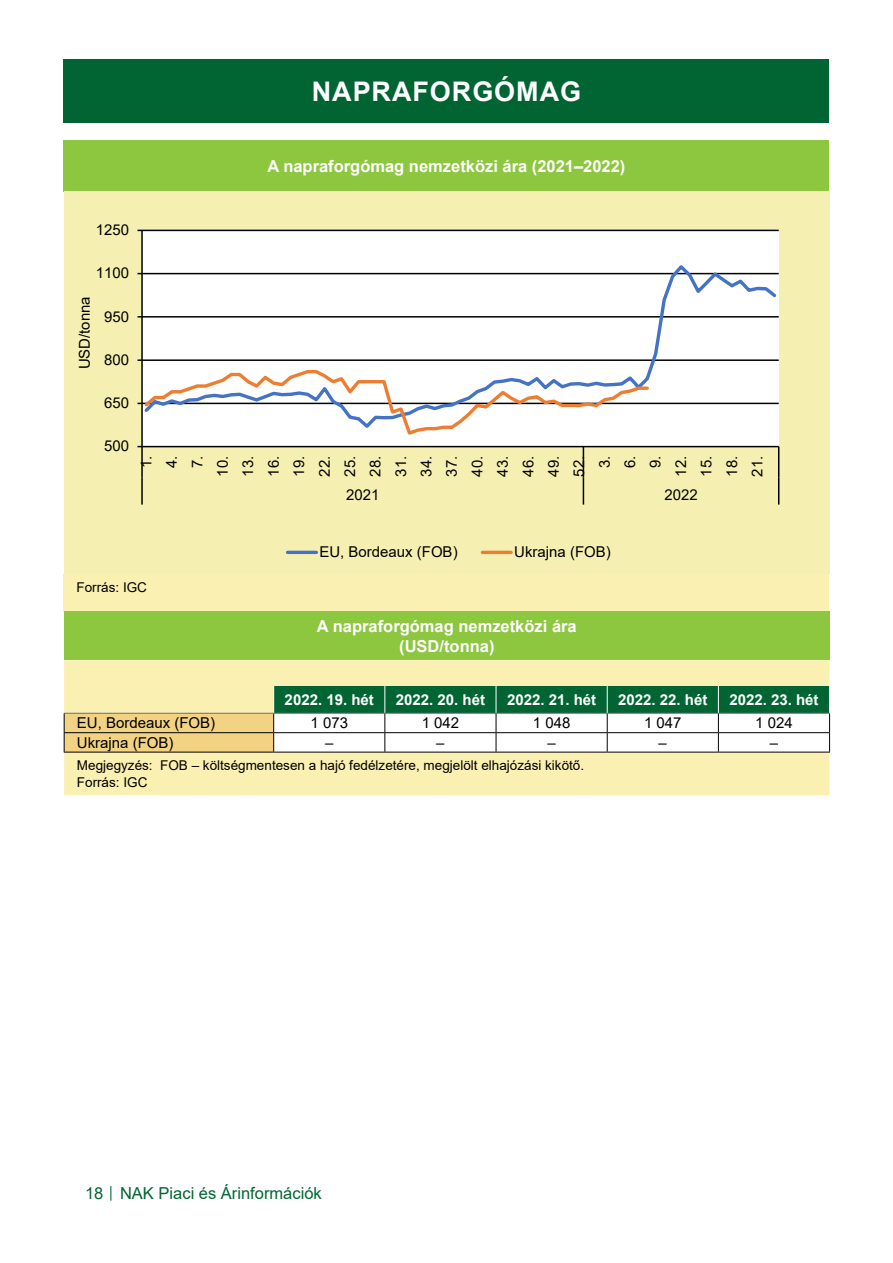
<style>
.page{position:relative;width:893px;height:1263px;background:#fff}
.page>*{position:absolute;margin:0;border:0;box-sizing:border-box;transform-origin:0 0}
.Cím_01_tartalomjegyz{font:700 27px "Arial";letter-spacing:.035em;color:#fff}
.Tablazat_cime{font:700 16.5px/19.8px "Arial";color:#fff;text-align:center}
.t1{font:16.5px "Arial";color:#006533}
.Tablazat_bal_kategor{font:15px/25.5px "Arial";color:#000;text-align:center}
.Tablazat_fejlece_koz{font:700 15px "Arial";color:#fff}
.Tablazat_kozep_ertek{font:15px "Arial";color:#000}
.Tablazat_forrasa{font:13.5px/16.2px "Arial";color:#000}
.s1{font-size:12px}
</style>
<div class="page">
<div style="left:64px;top:60px;width:765px;height:63px;background:#006533"></div>
<div style="left:64px;top:574px;width:765px;height:37px;background:#faf0b1"></div>
<div style="left:64px;top:140px;width:765px;height:51px;background:#8dc63f"></div>
<div style="left:64px;top:611px;width:766px;height:49px;background:#8dc63f"></div>
<div style="left:64px;top:660px;width:766px;height:135px;background:#faf0b1"></div>
<hr style="left:64px;top:752px;width:210px;height:1px;background:#000">
<hr style="left:274px;top:752px;width:111px;height:1px;background:#000">
<hr style="left:385px;top:752px;width:111px;height:1px;background:#000">
<hr style="left:496px;top:752px;width:111px;height:1px;background:#000">
<hr style="left:607px;top:752px;width:111px;height:1px;background:#000">
<hr style="left:718px;top:752px;width:112px;height:1px;background:#000">
<svg style="left:64px;top:685px;width:766px;height:67px"></svg>
<div style="left:64px;top:191px;width:765px;height:383px;background:#f5f0b1"></div>
<div style="left:142px;top:230px;width:637px;height:217px;background:#fff"></div>
<hr style="left:142px;top:230px;width:637px;height:1px;background:#000">
<hr style="left:141px;top:230px;width:2px;height:217px;background:#000">
<hr style="left:142px;top:446px;width:637px;height:1px;background:#000">
<hr style="left:141px;top:447px;width:2px;height:31px;background:#000">
<hr style="left:583px;top:447px;width:1px;height:31px;background:#000">
<hr style="left:778px;top:447px;width:1px;height:31px;background:#000">
<hr style="left:141px;top:478px;width:2px;height:27px;background:#000">
<svg style="left:583px;top:478px;width:1px;height:27px"></svg>
<svg style="left:778px;top:478px;width:1px;height:27px"></svg>
<svg style="left:142px;top:262px;width:637px;height:143px"></svg>
<svg style="left:138px;top:367px;width:513px;height:70px"></svg>
<hr style="left:288px;top:551px;width:28px;height:3px;background:#4472c4">
<hr style="left:482px;top:551px;width:29px;height:3px;background:#ed7d31">
<p class="Cím_01_tartalomjegyz" style="left:312px;top:73px;width:271px">NAPRAFORGÓMAG</p>
<p class="Tablazat_cime" style="left:267px;top:156px;width:359px">A napraforgómag nemzetközi ára (2021–2022)</p>
<p class="Tablazat_bal_kategor" style="left:96px;top:217px;width:35px">1250</p>
<p class="Tablazat_bal_kategor" style="left:96px;top:260px;width:35px">1100</p>
<p class="Tablazat_bal_kategor" style="left:72px;top:369px;width:74px;rotate:-90deg">USD/tonna</p>
<p class="Tablazat_bal_kategor" style="left:104px;top:303px;width:27px">950</p>
<p class="Tablazat_bal_kategor" style="left:104px;top:347px;width:27px">800</p>
<p class="Tablazat_bal_kategor" style="left:104px;top:390px;width:27px">650</p>
<p class="Tablazat_bal_kategor" style="left:104px;top:433px;width:27px">500</p>
<p class="Tablazat_bal_kategor" style="left:133px;top:476px;width:22px;rotate:-90deg">1.<br>4.<br>7.<br>10.<br>13.<br>16.<br>19.<br>22.<br>25.<br>28.<br>31.<br>34.<br>37.<br>40.<br>43.<br>46.<br>49.<br>52.<br>3.<br>6.<br>9.<br>12.<br>15.<br>18.<br>21.</p>
<p class="Tablazat_bal_kategor" style="left:346px;top:482px;width:35px">2021</p>
<p class="Tablazat_bal_kategor" style="left:664px;top:482px;width:35px">2022</p>
<p class="Tablazat_bal_kategor" style="left:319px;top:539px;width:140px">EU, Bordeaux (FOB)</p>
<p class="Tablazat_bal_kategor" style="left:514px;top:539px;width:98px">Ukrajna (FOB)</p>
<p class="Tablazat_forrasa" style="left:77px;top:579px;width:72px">Forrás: IGC</p>
<p class="Tablazat_cime" style="left:317px;top:616px;width:261px">A napraforgómag nemzetközi ára (USD/tonna)</p>
<p class="Tablazat_fejlece_koz" style="left:285px;top:689px;width:91px">2022. 19. hét</p>
<p class="Tablazat_fejlece_koz" style="left:396px;top:689px;width:91px">2022. 20. hét</p>
<p class="Tablazat_fejlece_koz" style="left:507px;top:689px;width:91px">2022. 21. hét</p>
<p class="Tablazat_fejlece_koz" style="left:618px;top:689px;width:91px">2022. 22. hét</p>
<p class="Tablazat_fejlece_koz" style="left:729px;top:689px;width:91px">2022. 23. hét</p>
<p class="Tablazat_bal_kategor" style="left:77px;top:710px;width:140px">EU, Bordeaux (FOB)</p>
<p class="Tablazat_kozep_ertek" style="left:310px;top:713px;width:39px">1 073</p>
<p class="Tablazat_kozep_ertek" style="left:422px;top:713px;width:39px">1 042</p>
<p class="Tablazat_kozep_ertek" style="left:533px;top:713px;width:39px">1 048</p>
<p class="Tablazat_kozep_ertek" style="left:644px;top:713px;width:39px">1 047</p>
<p class="Tablazat_kozep_ertek" style="left:755px;top:713px;width:39px">1 024</p>
<p class="Tablazat_bal_kategor" style="left:77px;top:730px;width:98px">Ukrajna (FOB)</p>
<p class="Tablazat_kozep_ertek" style="left:325px;top:732px;width:10px">–</p>
<p class="Tablazat_kozep_ertek" style="left:436px;top:732px;width:10px">–</p>
<p class="Tablazat_kozep_ertek" style="left:547px;top:732px;width:10px">–</p>
<p class="Tablazat_kozep_ertek" style="left:659px;top:732px;width:10px">–</p>
<p class="Tablazat_kozep_ertek" style="left:770px;top:732px;width:10px">–</p>
<p class="Tablazat_forrasa" style="left:77px;top:757px;width:509px">Megjegyzés: FOB – költségmentesen a hajó fedélzetére, megjelölt elhajózási kikötő.<br>Forrás: IGC</p>
<p class="t1" style="left:85px;top:1182px;width:238px">18 <span class="s1">│</span> NAK Piaci és Árinformációk</p>
</div>
